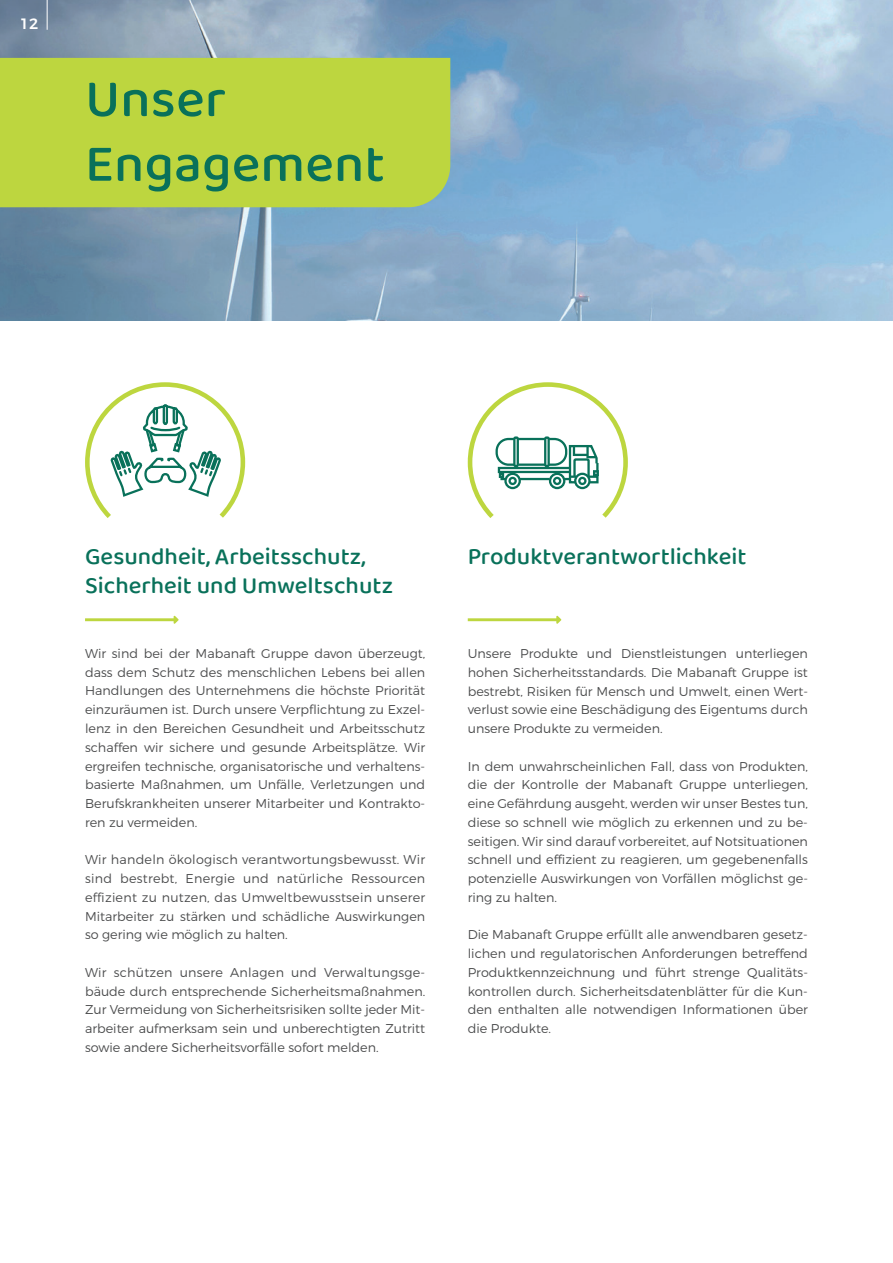
<style>
.page{position:relative;width:893px;height:1263px;background:#fff}
.page>*{position:absolute;margin:0;border:0;box-sizing:border-box;transform-origin:0 0}
.t1{font:500 54px/64.8px "Baloo Chettan 2";letter-spacing:.005em;color:#09715a}
.t2{font:500 24px/28.8px "Baloo Chettan 2";color:#09715a}
.t3{font:500 15px "Montserrat";color:#fff}
.t4{font:300 12.75px/18.8px "Montserrat";color:#4b4c4d;text-align:justify}
</style>
<div class="page">
<img style="left:0;top:0;width:893px;height:320px">
<div style="left:0;top:58px;width:450px;height:149px;background:#bdd63f"></div>
<svg style="left:468px;top:616px;width:93px;height:8px"></svg>
<svg style="left:85px;top:616px;width:94px;height:8px"></svg>
<svg style="left:467px;top:382px;width:161px;height:136px"></svg>
<svg style="left:85px;top:382px;width:161px;height:136px"></svg>
<hr style="left:47px;top:0;width:1px;height:30px;background:#fff">
<p class="t3" style="left:20px;top:15px;width:20px">12</p>
<h1 class="t1" style="left:85px;top:65px;width:301px">Unser<br>Engagement</h1>
<h2 class="t2" style="left:85px;top:542px;width:310px">Gesundheit, Arbeitsschutz,<br>Sicherheit und Umweltschutz</h2>
<h2 class="t2" style="left:468px;top:542px;width:280px">Produktverantwortlichkeit</h2>
<p class="t4" style="left:85px;top:644px;width:342px">Wir sind bei der Mabanaft Gruppe davon überzeugt, dass dem Schutz des menschlichen Lebens bei allen Handlungen des Unternehmens die höchste Priorität einzuräumen ist. Durch unsere Verpflichtung zu Exzel&shy;lenz in den Bereichen Gesundheit und Arbeitsschutz schaffen wir sichere und gesunde Arbeitsplätze. Wir ergreifen technische, organisatorische und verhaltens&shy;basierte Maßnahmen, um Unfälle, Verletzungen und Berufskrankheiten unserer Mitarbeiter und Kontrakto&shy;ren zu vermeiden.</p>
<p class="t4" style="left:85px;top:850px;width:342px">Wir handeln ökologisch verantwortungsbewusst. Wir sind bestrebt, Energie und natürliche Ressourcen effizient zu nutzen, das Umweltbewusstsein unserer Mitarbeiter zu stärken und schädliche Auswirkungen so gering wie möglich zu halten.</p>
<p class="t4" style="left:85px;top:963px;width:342px">Wir schützen unsere Anlagen und Verwaltungsge&shy;bäude durch entsprechende Sicherheitsmaßnahmen.<br>Zur Vermeidung von Sicherheitsrisiken sollte jeder Mit&shy;arbeiter aufmerksam sein und unberechtigten Zutritt sowie andere Sicherheitsvorfälle sofort melden.</p>
<p class="t4" style="left:468px;top:644px;width:342px">Unsere Produkte und Dienstleistungen unterliegen hohen Sicherheitsstandards. Die Mabanaft Gruppe ist bestrebt, Risiken für Mensch und Umwelt, einen Wert&shy;verlust sowie eine Beschädigung des Eigentums durch unsere Produkte zu vermeiden.</p>
<p class="t4" style="left:468px;top:756px;width:342px">In dem unwahrscheinlichen Fall, dass von Produkten, die der Kontrolle der Mabanaft Gruppe unterliegen, eine Gefährdung ausgeht, werden wir unser Bestes tun, diese so schnell wie möglich zu erkennen und zu be&shy;seitigen. Wir sind darauf vorbereitet, auf Notsituationen schnell und effizient zu reagieren, um gegebenenfalls potenzielle Auswirkungen von Vorfällen möglichst ge&shy;ring zu halten.</p>
<p class="t4" style="left:468px;top:925px;width:342px">Die Mabanaft Gruppe erfüllt alle anwendbaren gesetz&shy;lichen und regulatorischen Anforderungen betreffend Produktkennzeichnung und führt strenge Qualitäts&shy;kontrollen durch. Sicherheitsdatenblätter für die Kun&shy;den enthalten alle notwendigen Informationen über die Produkte.</p>
</div>
